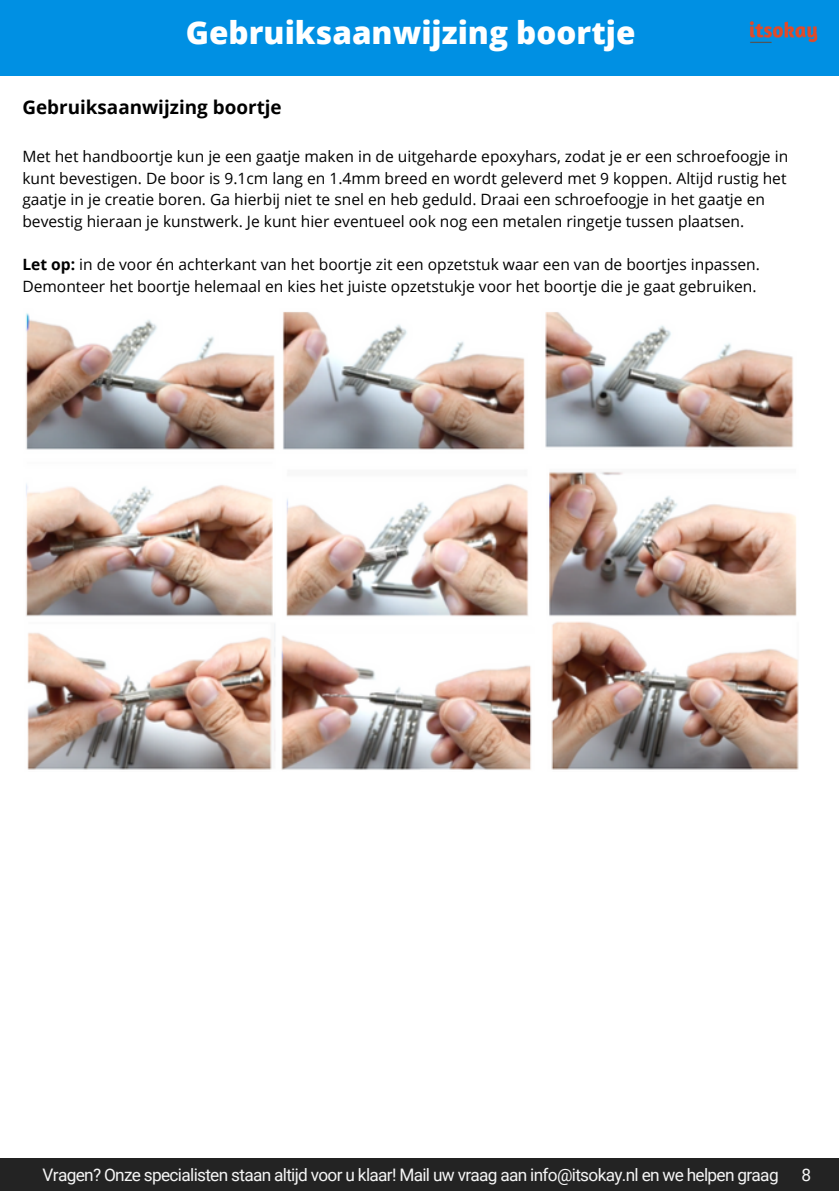
<style>
.page{position:relative;width:839px;height:1191px;background:#fff}
.page>*{position:absolute;margin:0;border:0;box-sizing:border-box;transform-origin:0 0}
.t1{font:800 31.4px "Open Sans";color:#fff}
.t2{font:700 18.8px "Open Sans";color:#000}
.t3{font:17.2px "Roboto";letter-spacing:-.04em;color:#f5f5f5}
.t4{font:15.6px/21.6px "Open Sans";color:#000}
.s1{font-weight:700}
</style>
<div class="page">
<div style="left:0;top:0;width:838px;height:75px;background:#0090e3"></div>
<img style="left:749px;top:21px;width:69px;height:22px">
<img style="left:25px;top:312px;width:774px;height:458px">
<div style="left:0;top:1158px;width:838px;height:33px;background:#232323"></div>
<p class="t1" style="left:186px;top:10px;width:451px">Gebruiksaanwijzing boortje</p>
<p class="t2" style="left:22px;top:94px;width:261px">Gebruiksaanwijzing boortje</p>
<p class="t4" style="left:22px;top:145px;width:767px">Met het handboortje kun je een gaatje maken in de uitgeharde epoxyhars, zodat je er een schroefoogje in kunt bevestigen. De boor is 9.1cm lang en 1.4mm breed en wordt geleverd met 9 koppen. Altijd rustig het gaatje in je creatie boren. Ga hierbij niet te snel en heb geduld. Draai een schroefoogje in het gaatje en bevestig hieraan je kunstwerk. Je kunt hier eventueel ook nog een metalen ringetje tussen plaatsen.</p>
<p class="t4" style="left:22px;top:253px;width:739px"><span class="s1">Let op:</span> in de voor én achterkant van het boortje zit een opzetstuk waar een van de boortjes inpassen.<br>Demonteer het boortje helemaal en kies het juiste opzetstukje voor het boortje die je gaat gebruiken.</p>
<p class="t3" style="left:43px;top:1165px;width:737px">Vragen? Onze specialisten staan altijd voor u klaar! Mail uw vraag aan info@itsokay.nl en we helpen graag</p>
<p class="t3" style="left:801px;top:1165px;width:11px">8</p>
</div>
